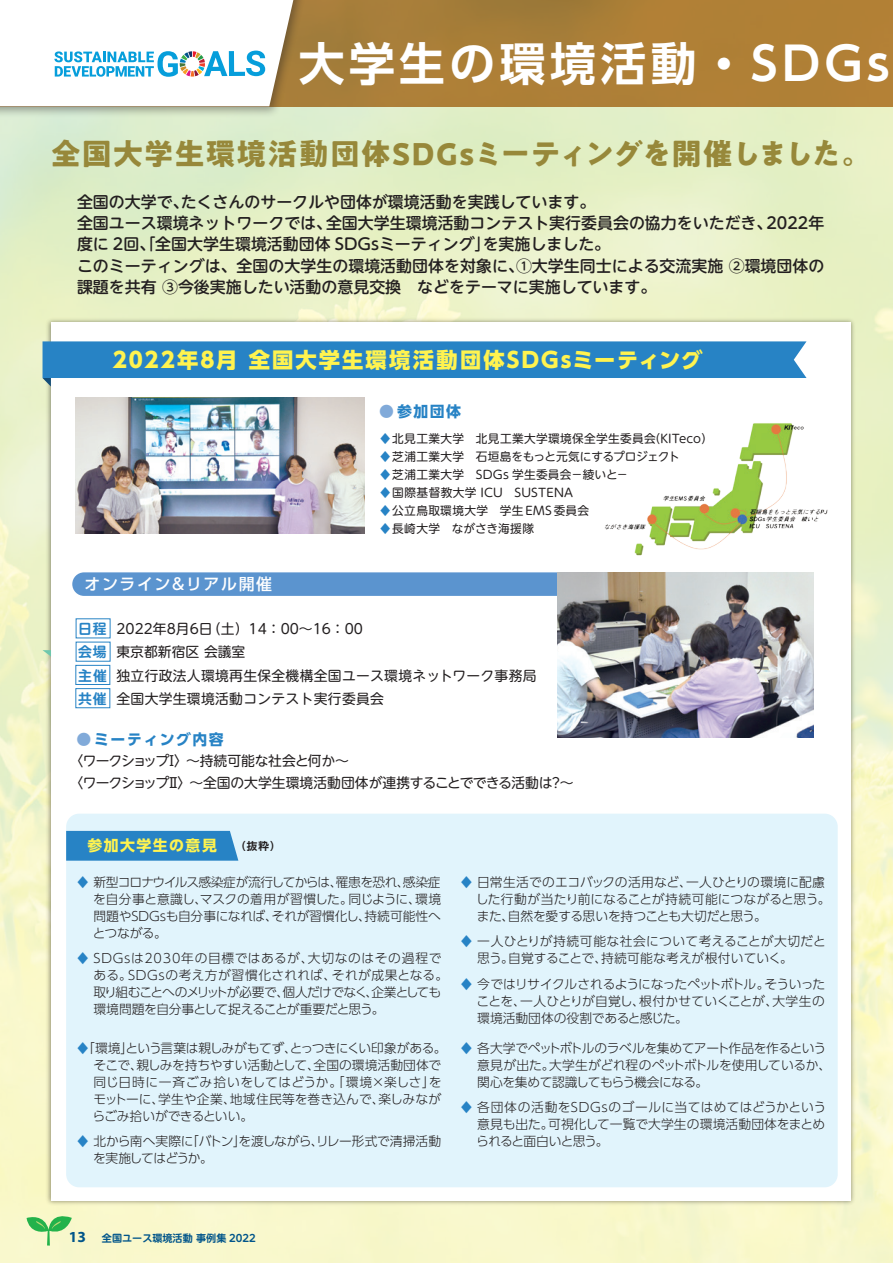
<style>
.page{position:relative;width:893px;height:1263px;background:#fff}
.page>*{position:absolute;margin:0;border:0;box-sizing:border-box;transform-origin:0 0}
.t1{font:700 45.75px "UD Shin Go Pr 6 De";letter-spacing:.1em;color:#fff}
.t2{font:700 30px "PA1 Gothic Std";letter-spacing:.025em;color:#97883a}
.t3{font:800 21.3px "UD Shin Go Pro";letter-spacing:.1em;color:#fff34f}
.t4{font:500 15.9px/21.3px "UD Shin M Go Pr 6";color:#231f20}
.t5{font:500 15.9px "UD Shin Go Pr 6";letter-spacing:.1em;color:#fff}
.t6{font:700 14.85px "UD Shin Go Pr 6";letter-spacing:.1em;color:#2783c5}
.t7{font:700 14.85px "UD Shin Go Pr 6";letter-spacing:.1em;color:#fff34f}
.t8{font:13.8px/23.4px "UD Shin M Go Pr 6";letter-spacing:.02em;color:#231f20}
.t9{font:13.8px/21.3px "UD Shin M Go Pr 6";letter-spacing:-.035em;color:#231f20}
.t10{font:300 12.75px/17px "UD Shin Go Pr 6";letter-spacing:-.01em;color:#231f20}
.t11{font:300 12.75px/17px "UD Shin Go Pr 6";letter-spacing:.015em;color:#231f20}
.t12{font:300 12.75px/17px "UD Shin Go Pr 6";letter-spacing:-.03em;color:#231f20}
.t13{font:11.7px/18px "UD Shin M Go Pr 6";letter-spacing:.02em;color:#231f20}
.t14{font:700 10.05px "UD Shin M Go Pr 6 De";color:#01558a}
.s1{color:#81aad9}
.s2{color:#2783c5}
.s3{font-family:"UD Shin M Go Pr 6 De";font-weight:700;color:#2783c5}
.s4{font-family:"UD Shin Go Pr 6 De";font-size:10.65px;color:#231f20}
.s5{font-family:"Myriad Pro";font-size:15.45px}
</style>
<div class="page">
<img style="left:0;top:106px;width:893px;height:1157px">
<img style="left:44px;top:316px;width:814px;height:892px">
<div style="left:51px;top:323px;width:799px;height:878px;background:#fff"></div>
<img style="left:605px;top:423px;width:223px;height:133px">
<svg style="left:43px;top:341px;width:763px;height:45px"></svg>
<div style="left:66px;top:814px;width:772px;height:373px;background:#e1f4fc;border-radius:13px"></div>
<svg style="left:72px;top:572px;width:486px;height:24px;background:#5f96d0"></svg>
<img style="left:558px;top:572px;width:256px;height:165px">
<img style="left:75px;top:397px;width:290px;height:136px">
<div style="left:75px;top:665px;width:35px;height:20px;border:1px solid #2783c5"></div>
<div style="left:75px;top:688px;width:35px;height:20px;border:1px solid #2783c5"></div>
<div style="left:76px;top:642px;width:35px;height:20px;border:1px solid #2783c5"></div>
<div style="left:66px;top:831px;width:172px;height:30px;background:#2783c5"></div>
<svg style="left:43px;top:650px;width:8px;height:6px"></svg>
<div style="left:0;top:0;width:893px;height:106px;background:linear-gradient(to bottom,#a97e37,#af8037)"></div>
<div style="left:0;top:0;width:307px;height:118px;background:#231f20;opacity:.4"></div>
<svg style="left:0;top:0;width:293px;height:106px"></svg>
<svg style="left:27px;top:1211px;width:45px;height:34px;background:#b5e1a1"></svg>
<h1 class="t1" style="left:299px;top:26px;width:593px">大学生の環境活動・SDGs</h1>
<h2 class="t2" style="left:51px;top:134px;width:822px">全国大学生環境活動団体SDGsミーティングを開催しました。</h2>
<p class="t4" style="left:77px;top:190px;width:749px">全国の大学で、たくさんのサークルや団体が環境活動を実践しています。<br>全国ユース環境ネットワークでは、全国大学生環境活動コンテスト実行委員会の協力をいただき、2022年度に 2回、「全国大学生環境活動団体 SDGsミーティング」を実施しました。<br>このミーティングは、全国の大学生の環境活動団体を対象に、①大学生同士による交流実施 ②環境団体の課題を共有 ③今後実施したい活動の意見交換　などをテーマに実施しています。</p>
<h3 class="t3" style="left:113px;top:342px;width:591px">2022年8月 全国大学生環境活動団体SDGsミーティング</h3>
<p class="t6" style="left:379px;top:399px;width:83px"><span class="s1">●</span>参加団体</p>
<p class="t5" style="left:84px;top:571px;width:189px">オンライン&amp;リアル開催</p>
<p class="t13" style="left:379px;top:429px;width:335px"><span class="s2">♦</span>北見工業大学　北見工業大学環境保全学生委員会（KITeco）<span class="s2">♦</span>芝浦工業大学　石垣島をもっと元気にするプロジェクト<br><span class="s2">♦</span>芝浦工業大学　SDGs 学生委員会－綾いと－<br><span class="s2">♦</span>国際基督教大学 ICU　SUSTENA<br><span class="s2">♦</span>公立鳥取環境大学　学生EMS委員会<br><span class="s2">♦</span>長崎大学　ながさき海援隊</p>
<p class="t8" style="left:78px;top:616px;width:460px"><span class="s3">日程</span> 2022年8月6日（土）14：00～16：00<br><span class="s3">会場</span> 東京都新宿区会議室<br><span class="s3">主催</span> 独立行政法人環境再生保全機構全国ユース環境ネットワーク事務局<span class="s3">共催</span> 全国大学生環境活動コンテスト実行委員会</p>
<p class="t6" style="left:76px;top:727px;width:149px"><span class="s1">●</span>ミーティング内容</p>
<p class="t9" style="left:69px;top:749px;width:506px">〈ワークショップⅠ〉～持続可能な社会と何か～<br>〈ワークショップⅡ〉～全国の大学生環境活動団体が連携することでできる活動は？～</p>
<p class="t7" style="left:87px;top:834px;width:195px">参加大学生の意見 <span class="s4">（抜粋）</span></p>
<p class="t10" style="left:93px;top:873px;width:350px;text-align:justify;text-indent:-16px"><span class="s2">♦</span> 新型コロナウイルス感染症が流行してからは、罹患を恐れ、感染症を自分事と意識し、マスクの着用が習慣した。同じように、環境問題やSDGsも自分事になれば、それが習慣化し、持続可能性へとつながる。</p>
<p class="t10" style="left:94px;top:949px;width:356px;text-indent:-17px"><span class="s2">♦</span> SDGsは2030年の目標ではあるが、大切なのはその過程である。SDGsの考え方が習慣化されれば、それが成果となる。取り組むことへのメリットが必要で、個人だけでなく、企業としても環境問題を自分事として捉えることが重要だと思う。</p>
<p class="t10" style="left:92px;top:1039px;width:356px;text-indent:-16px"><span class="s2">♦</span>「環境」という言葉は親しみがもてず、とっつきにくい印象がある。そこで、親しみを持ちやすい活動として、全国の環境活動団体で同じ日時に一斉ごみ拾いをしてはどうか。「環境×楽しさ」をモットーに、学生や企業、地域住民等を巻き込んで、楽しみながらごみ拾いができるといい。</p>
<p class="t12" style="left:93px;top:1132px;width:349px;text-indent:-17px"><span class="s2">♦</span> 北から南へ実際に「バトン」を渡しながら、リレー形式で清掃活動を実施してはどうか。</p>
<p class="t10" style="left:476px;top:873px;width:356px;text-indent:-16px"><span class="s2">♦</span> 日常生活でのエコバックの活用など、一人ひとりの環境に配慮した行動が当たり前になることが持続可能につながると思う。また、自然を愛する思いを持つことも大切だと思う。</p>
<p class="t11" style="left:477px;top:932px;width:350px;text-indent:-17px"><span class="s2">♦</span> 一人ひとりが持続可能な社会について考えることが大切だと思う。自覚することで、持続可能な考えが根付いていく。</p>
<p class="t10" style="left:477px;top:975px;width:350px;text-align:justify;text-indent:-16px"><span class="s2">♦</span> 今ではリサイクルされるようになったペットボトル。そういったことを、一人ひとりが自覚し、根付かせていくことが、大学生の環境活動団体の役割であると感じた。</p>
<p class="t10" style="left:477px;top:1039px;width:355px;text-indent:-17px"><span class="s2">♦</span> 各大学でペットボトルのラベルを集めてアート作品を作るという意見が出た。大学生がどれ程のペットボトルを使用しているか、関心を集めて認識してもらう機会になる。</p>
<p class="t10" style="left:476px;top:1098px;width:351px;text-align:justify;text-indent:-16px"><span class="s2">♦</span> 各団体の活動をSDGsのゴールに当てはめてはどうかという意見も出た。可視化して一覧で大学生の環境活動団体をまとめられると面白いと思う。</p>
<p class="t14" style="left:69px;top:1229px;width:188px"><span class="s5">13</span> 全国ユース環境活動 事例集 2022</p>
</div>
